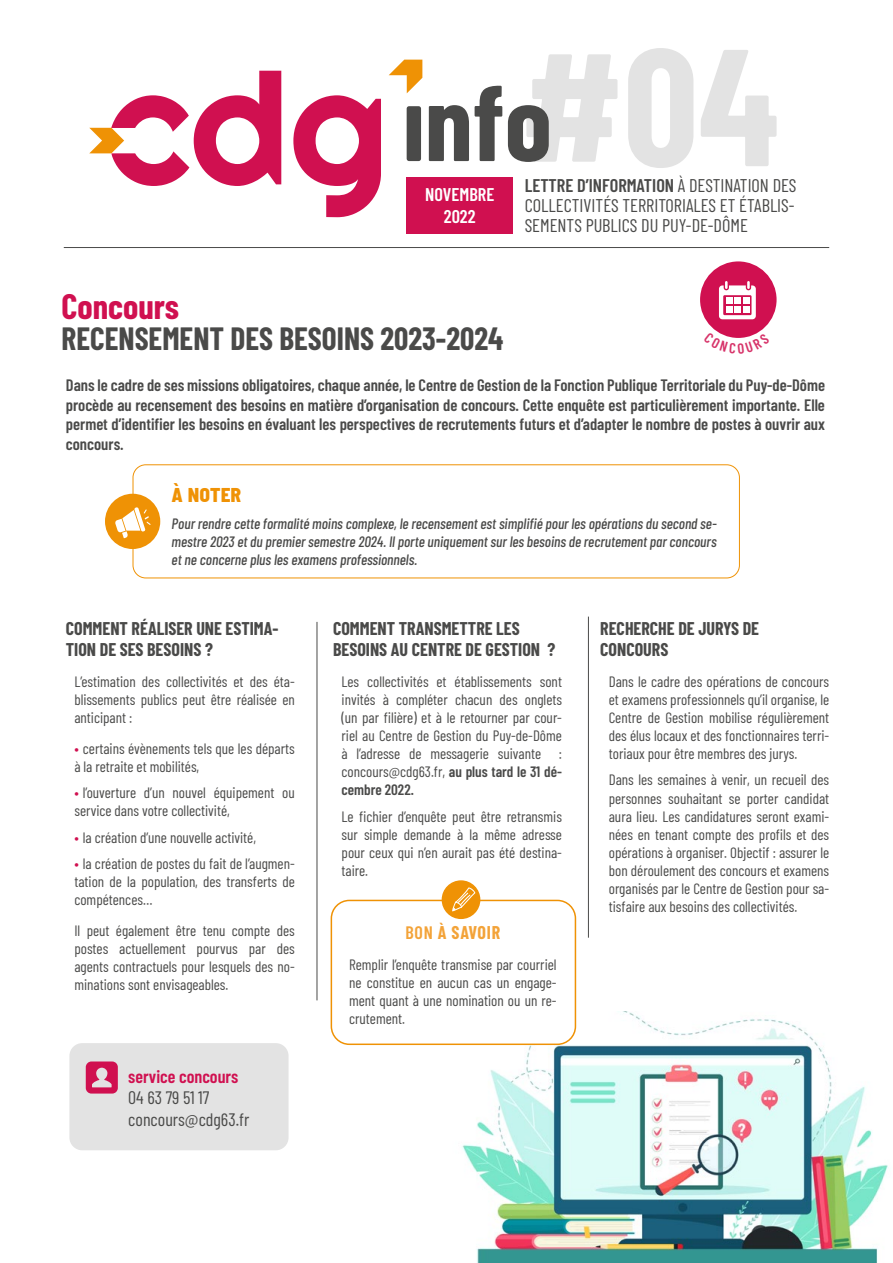
<style>
.page{position:relative;width:893px;height:1263px;background:#fff}
.page>*{position:absolute;margin:0;border:0;box-sizing:border-box;transform-origin:0 0}
.t1{font:700 107.1px "Barlow Condensed";color:#4a4a49}
.t2{font:700 34.5px "Barlow Condensed";color:#d01050}
.t3{font:700 31.5px "Barlow Condensed";color:#4a4a49}
.t4{font:700 24.3px "Barlow Condensed";color:#ef9205}
.t5{font:18.3px/20px "Barlow Condensed";color:#4a4a49;text-align:justify}
.t6{font:600 18.3px/22px "Barlow Condensed";color:#fff;text-align:center}
.t7{font:700 18px/21.6px "Barlow Condensed";color:#4a4a49}
.t8{font:18px/21.6px "Barlow Condensed";color:#4a4a49}
.t9{font:600 18px "Barlow Condensed";color:#d01050}
.t10{font:700 18px "Barlow Condensed";letter-spacing:.04em;color:#f3a339}
.t11{font:600 16.5px/19.5px "Barlow Condensed";color:#4a4a49;text-align:justify}
.t12{font:15px/18px "Barlow Condensed";color:#4a4a49;text-align:justify}
.t13{font:italic 500 15px/18px "Barlow Condensed";color:#4a4a49;text-align:justify}
.s1{font-size:166.2px;color:#e3e3e3}
.s2{font-weight:600}
.s3{color:#d01050}
</style>
<div class="page">
<svg style="left:293px;top:95px;width:88px;height:122px"></svg>
<svg style="left:89px;top:71px;width:192px;height:115px"></svg>
<svg style="left:389px;top:60px;width:33px;height:33px"></svg>
<div style="left:407px;top:106px;width:14px;height:55px;background:#4a4a49;border-radius:2px"></div>
<div style="left:407px;top:177px;width:106px;height:57px;background:#d01050"></div>
<hr style="left:64px;top:247px;width:765px;height:1px;background:#4a4a49">
<div style="left:700px;top:261px;width:77px;height:77px;background:#d01050;border-radius:50%"></div>
<svg style="left:719px;top:281px;width:37px;height:38px"></svg>
<div style="left:726px;top:297px;width:6px;height:7px;background:#fff"></div>
<div style="left:734px;top:297px;width:7px;height:7px;background:#fff"></div>
<div style="left:726px;top:306px;width:6px;height:7px;background:#fff"></div>
<div style="left:734px;top:306px;width:7px;height:7px;background:#fff"></div>
<div style="left:743px;top:297px;width:7px;height:7px;background:#fff"></div>
<div style="left:743px;top:306px;width:7px;height:7px;background:#fff"></div>
<div style="left:69px;top:1043px;width:220px;height:107px;background:#e3e3e3;border-radius:13px"></div>
<svg style="left:86px;top:1061px;width:32px;height:32px"></svg>
<div style="left:133px;top:464px;width:607px;height:114px;border:1px solid #ef9205;border-radius:13px"></div>
<div style="left:105px;top:494px;width:55px;height:55px;background:#ef9205;border-radius:50%"></div>
<svg style="left:115px;top:507px;width:36px;height:31px"></svg>
<img style="left:429px;top:1011px;width:459px;height:252px">
<hr style="left:317px;top:622px;width:1px;height:378px;background:#4a4a49">
<hr style="left:588px;top:617px;width:1px;height:321px;background:#4a4a49">
<div style="left:331px;top:900px;width:244px;height:144px;background:#fff;border-radius:18px"></div>
<div style="left:331px;top:900px;width:245px;height:145px;border:2px solid #ef9205;border-radius:18px"></div>
<div style="left:442px;top:881px;width:38px;height:37px;background:#ef9205;border-radius:50%"></div>
<svg style="left:452px;top:887px;width:23px;height:24px"></svg>
<div style="left:442px;top:880px;width:38px;height:39px;border:2px solid #ef9205;border-radius:50%"></div>
<svg style="left:718px;top:332px;width:41px;height:6px"></svg>
<h1 class="t1" style="left:425px;top:46px;width:356px">nfo<span class="s1">#04</span></h1>
<p class="t5" style="left:525px;top:174px;width:273px"><span class="s2">LETTRE D’INFORMATION</span> À DESTINATION DES COLLECTIVITÉS TERRITORIALES ET ÉTABLIS-SEMENTS PUBLICS DU PUY-DE-DÔME</p>
<p class="t6" style="left:425px;top:182px;width:71px">NOVEMBRE<br>2022</p>
<h2 class="t2" style="left:62px;top:282px;width:119px">Concours</h2>
<h3 class="t3" style="left:62px;top:317px;width:443px">RECENSEMENT DES BESOINS 2023-2024</h3>
<p class="t11" style="left:66px;top:374px;width:761px">Dans le cadre de ses missions obligatoires, chaque année, le Centre de Gestion de la Fonction Publique Territoriale du Puy-de-Dôme procède au recensement des besoins en matière d’organisation de concours. Cette enquête est particulièrement importante. Elle permet d’identifier les besoins en évaluant les perspectives de recrutements futurs et d’adapter le nombre de postes à ouvrir aux concours.</p>
<h3 class="t4" style="left:172px;top:476px;width:71px">à noter</h3>
<p class="t13" style="left:172px;top:513px;width:546px">Pour rendre cette formalité moins complexe, le recensement est simplifié pour les opérations du second se&shy;mestre 2023 et du premier semestre 2024. Il porte uniquement sur les besoins de recrutement par concours et ne concerne plus les examens professionnels.</p>
<p class="t7" style="left:66px;top:616px;width:214px">COMMENT RÉALISER UNE ESTIMA-<br>TION DE SES BESOINS ?</p>
<p class="t12" style="left:74px;top:671px;width:222px">L’estimation des collectivités et des éta&shy;blissements publics peut être réalisée en anticipant :</p>
<p class="t12" style="left:74px;top:738px;width:222px"><span class="s3">•</span> certains évènements tels que les départs à la retraite et mobilités,</p>
<p class="t12" style="left:74px;top:783px;width:222px"><span class="s3">•</span> l’ouverture d’un nouvel équipement ou service dans votre collectivité,</p>
<p class="t12" style="left:74px;top:827px;width:183px"><span class="s3">•</span> la création d’une nouvelle activité,</p>
<p class="t12" style="left:74px;top:854px;width:222px"><span class="s3">•</span> la création de postes du fait de l’augmen&shy;tation de la population, des transferts de compétences…</p>
<p class="t12" style="left:74px;top:920px;width:222px">Il peut également être tenu compte des postes actuellement pourvus par des agents contractuels pour lesquels des no&shy;minations sont envisageables.</p>
<p class="t9" style="left:128px;top:1063px;width:112px">service concours</p>
<p class="t8" style="left:128px;top:1086px;width:123px">04 63 79 51 17 concours@cdg63.fr</p>
<p class="t7" style="left:333px;top:616px;width:224px">COMMENT TRANSMETTRE LES<br>BESOINS AU CENTRE DE GESTION ?</p>
<p class="t12" style="left:342px;top:671px;width:222px">Les collectivités et établissements sont invités à compléter chacun des onglets (un par filière) et à le retourner par cour&shy;riel au Centre de Gestion du Puy-de-Dôme à l’adresse de messagerie suivante : concours@cdg63.fr, <span class="s2">au plus tard le 31 dé&shy;cembre 2022.</span></p>
<p class="t12" style="left:342px;top:806px;width:222px">Le fichier d’enquête peut être retransmis sur simple demande à la même adresse pour ceux qui n’en aurait pas été destina&shy;taire.</p>
<p class="t10" style="left:406px;top:920px;width:96px"><span class="s2">BON</span> À SAVOIR</p>
<p class="t12" style="left:349px;top:954px;width:209px">Remplir l’enquête transmise par courriel ne constitue en aucun cas un engage&shy;ment quant à une nomination ou un re&shy;crutement.</p>
<p class="t7" style="left:600px;top:616px;width:160px">RECHERCHE DE JURYS DE<br>CONCOURS</p>
<p class="t12" style="left:609px;top:671px;width:222px">Dans le cadre des opérations de concours et examens professionnels qu’il organise, le Centre de Gestion mobilise régulièrement des élus locaux et des fonctionnaires terri&shy;toriaux pour être membres des jurys.</p>
<p class="t12" style="left:609px;top:770px;width:222px">Dans les semaines à venir, un recueil des personnes souhaitant se porter candidat aura lieu. Les candidatures seront exami&shy;nées en tenant compte des profils et des opérations à organiser. Objectif : assurer le bon déroulement des concours et examens organisés par le Centre de Gestion pour sa&shy;tisfaire aux besoins des collectivités.</p>
</div>
